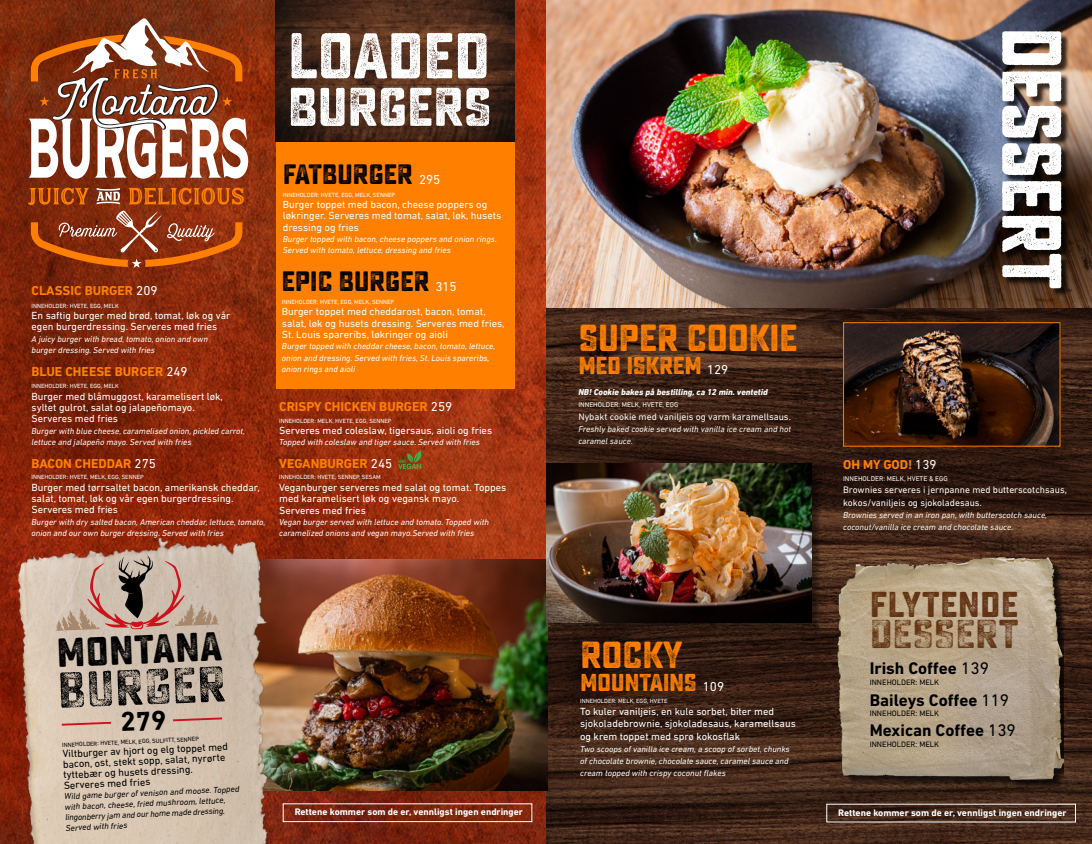
<style>
.page{position:relative;width:1092px;height:844px;background:#fff}
.page>*{position:absolute;margin:0;border:0;box-sizing:border-box;transform-origin:0 0}
.t1{font:83.91px "Sucrose Bold One";letter-spacing:-.04em;color:#fff;scale:.9 1}
.t2{font:64.49px "Sucrose Bold Two";letter-spacing:-.02em;color:#fff}
.t3{font:54.34px "Sucrose Bold Two";letter-spacing:-.02em;color:#fff}
.t4{font:50.23px "Sucrose Bold Four";color:#000}
.t5{font:40.6px "Sucrose Bold Two";color:#000}
.t6{font:40.25px "Sucrose Bold Four";letter-spacing:-.005em;color:#613312}
.t7{font:37.62px "Sucrose Bold Two";letter-spacing:-.02em;color:#ff8000}
.t8{font:35.88px "Sucrose Bold Two";color:#613312}
.t9{font:28px "Sucrose Bold Two";letter-spacing:-.02em;color:#000}
.t10{font:24.5px "Sucrose Bold Two";letter-spacing:-.02em;color:#ff8000}
.t11{font:700 17.06px "DIN Next LT Pro";color:#000}
.t12{font:700 13.12px "DIN Next LT Pro";color:#ff8000}
.t13{font:10.5px/11.4px "DIN Next LT Pro";color:#fff}
.t14{font:10.5px/10.6px "DIN Next LT Pro";color:#000}
.t15{font:9.62px/12.2px "DIN Next LT Pro";color:#f9f8f4}
.t16{font:700 9.62px "DIN Next LT Pro";color:#fff}
.t17{font:italic 8.75px/11.4px "DIN Next LT Pro";color:#fff}
.t18{font:italic 8.75px/12.2px "DIN Next LT Pro";color:#f9f8f4}
.t19{font:italic 8.75px/10.3px "DIN Next LT Pro";color:#000}
.t20{font:italic 800 8.75px "DIN Next LT Pro";color:#f9f8f4}
.t21{font:7.96px "DIN Next LT Pro";color:#000}
.t22{font:7px "DIN Next LT Pro";color:#f9f8f4}
.t23{font:6.12px "DIN Next LT Pro";color:#fff}
.t24{font:6.12px "DIN Next LT Pro";color:#000}
.s1{font-weight:400;color:#fff}
.s2{font-family:"DIN Next LT Pro";font-size:13.12px;color:#fff}
.s3{font-weight:400;color:#f9f8f4}
.s4{font-weight:400}
</style>
<div class="page">
<img style="left:0;top:0;width:1091px;height:843px">
<img style="left:276px;top:0;width:238px;height:142px">
<img style="left:274px;top:559px;width:273px;height:231px">
<img style="left:17px;top:534px;width:257px;height:309px">
<svg style="left:171px;top:716px;width:53px;height:6px"></svg>
<svg style="left:60px;top:720px;width:53px;height:6px"></svg>
<svg style="left:55px;top:555px;width:164px;height:75px"></svg>
<svg style="left:398px;top:451px;width:24px;height:18px"></svg>
<div style="left:276px;top:142px;width:238px;height:246px;background:#ff8000"></div>
<div style="left:547px;top:464px;width:275px;height:169px;background:#000;opacity:.47"></div>
<img style="left:546px;top:463px;width:265px;height:159px">
<div style="left:838px;top:558px;width:225px;height:232px;background:#000;opacity:.75"></div>
<img style="left:837px;top:556px;width:226px;height:223px">
<svg style="left:29px;top:17px;width:219px;height:162px"></svg>
<svg style="left:28px;top:188px;width:216px;height:80px"></svg>
<img style="left:845px;top:324px;width:213px;height:120px">
<div style="left:843px;top:322px;width:217px;height:124px;border:1px solid #ff8000"></div>
<img style="left:546px;top:0;width:545px;height:307px">
<div style="left:1002px;top:33px;width:67px;height:264px;background:#000;opacity:.75"></div>
<svg style="left:122px;top:710px;width:43px;height:21px"></svg>
<h2 class="t2" style="left:287px;top:18px;width:205px">LOADED</h2>
<h3 class="t3" style="left:287px;top:75px;width:206px">BURGERS</h3>
<h3 class="t12" style="left:32px;top:283px;width:128px">CLASSIC BURGER <span class="s1">209</span></h3>
<p class="t23" style="left:32px;top:302px;width:89px">INNEHOLDER: HVETE, EGG, MELK</p>
<p class="t13" style="left:32px;top:309px;width:200px">En saftig burger med brød, tomat, løk og vår egen burgerdressing. Serveres med fries</p>
<p class="t17" style="left:32px;top:333px;width:178px">A juicy burger with bread, tomato, onion and own burger dressing. Served with fries</p>
<h3 class="t12" style="left:32px;top:363px;width:158px">BLUE CHEESE BURGER <span class="s1">249</span></h3>
<p class="t23" style="left:32px;top:382px;width:89px">INNEHOLDER: HVETE, EGG, MELK</p>
<p class="t13" style="left:32px;top:390px;width:193px">Burger med blåmuggost, karamelisert løk, syltet gulrot, salat og jalapeñomayo.<br>Serveres med fries</p>
<p class="t17" style="left:32px;top:425px;width:215px">Burger with blue cheese, caramelised onion, pickled carrot, lettuce and jalapeño mayo. Served with fries</p>
<h3 class="t12" style="left:32px;top:455px;width:126px">BACON CHEDDAR <span class="s1">275</span></h3>
<p class="t23" style="left:32px;top:473px;width:114px">INNEHOLDER: HVETE, MELK, EGG, SENNEP</p>
<p class="t13" style="left:31px;top:481px;width:230px">Burger med tørrsaltet bacon, amerikansk cheddar, salat, tomat, løk og vår egen burgerdressing.<br>Serveres med fries</p>
<p class="t17" style="left:32px;top:516px;width:235px">Burger with dry salted bacon, American cheddar, lettuce, tomato, onion and our own burger dressing. Served with fries</p>
<h3 class="t9" style="left:283px;top:157px;width:159px">FATBURGER <span class="s2">295</span></h3>
<p class="t23" style="left:283px;top:191px;width:114px">INNEHOLDER: HVETE, EGG, MELK, SENNEP</p>
<p class="t13" style="left:283px;top:198px;width:220px">Burger toppet med bacon, cheese poppers og løkringer. Serveres med tomat, salat, løk, husets dressing og fries</p>
<p class="t17" style="left:283px;top:233px;width:216px">Burger topped with bacon, cheese poppers and onion rings.<br>Served with tomato, lettuce, dressing and fries</p>
<h3 class="t9" style="left:281px;top:264px;width:177px">EPIC BURGER <span class="s2">315</span></h3>
<p class="t23" style="left:282px;top:298px;width:114px">INNEHOLDER: HVETE, EGG, MELK, SENNEP</p>
<p class="t13" style="left:282px;top:306px;width:224px">Burger toppet med cheddarost, bacon, tomat, salat, løk og husets dressing. Serveres med fries,<br>St. Louis spareribs, løkringer og aioli</p>
<p class="t17" style="left:282px;top:340px;width:215px">Burger topped with cheddar cheese, bacon, tomato, lettuce, onion and dressing. Served with fries, St. Louis spareribs, onion rings and aioli</p>
<h3 class="t12" style="left:279px;top:399px;width:174px">CRISPY CHICKEN BURGER <span class="s1">259</span></h3>
<p class="t23" style="left:279px;top:417px;width:114px">INNEHOLDER: MELK, HVETE, EGG, SENNEP</p>
<p class="t13" style="left:279px;top:424px;width:214px">Serveres med coleslaw, tigersaus, aioli og fries</p>
<p class="t17" style="left:279px;top:436px;width:202px">Topped with coleslaw and tiger sauce. Served with fries</p>
<h3 class="t12" style="left:279px;top:456px;width:115px">VEGANBURGER <span class="s1">245</span></h3>
<p class="t23" style="left:279px;top:473px;width:103px">INNEHOLDER: HVETE, SENNEP, SESAM</p>
<p class="t13" style="left:279px;top:481px;width:228px">Veganburger serveres med salat og tomat. Toppes med karamelisert løk og vegansk mayo.<br>Serveres med fries</p>
<p class="t17" style="left:279px;top:516px;width:211px">Vegan burger served with lettuce and tomato. Topped with caramelized onions and vegan mayo.Served with fries</p>
<h3 class="t5" style="left:56px;top:628px;width:167px;rotate:-2deg">MONTANA</h3>
<h3 class="t4" style="left:57px;top:660px;width:170px;rotate:-2deg">BURGER</h3>
<p class="t24" style="left:62px;top:740px;width:138px;rotate:-2deg">INNEHOLDER: HVETE, MELK, EGG, SULFITT, SENNEP</p>
<p class="t14" style="left:62px;top:747px;width:167px;rotate:-2deg">Viltburger av hjort og elg toppet med bacon, ost, stekt sopp, salat, nyrørte tyttebær og husets dressing.<br>Serveres med fries</p>
<p class="t19" style="left:64px;top:791px;width:177px;rotate:-3deg">Wild game burger of venison and moose. Topped with bacon, cheese, fried mushroom, lettuce, lingonberry jam and our home made dressing.<br>Served with fries</p>
<p class="t16" style="left:294px;top:806px;width:230px">Rettene kommer som de er, vennligst ingen endringer</p>
<h3 class="t7" style="left:578px;top:315px;width:221px">SUPER COOKIE</h3>
<h3 class="t10" style="left:578px;top:350px;width:151px">MED ISKREM <span class="s2">129</span></h3>
<p class="t20" style="left:578px;top:387px;width:191px">NB! Cookie bakes på bestilling, ca 12 min. ventetid</p>
<p class="t22" style="left:578px;top:400px;width:101px">INNEHOLDER: MELK, HVETE, EGG</p>
<p class="t15" style="left:578px;top:410px;width:214px">Nybakt cookie med vaniljeis og varm karamellsaus.</p>
<p class="t18" style="left:578px;top:422px;width:214px">Freshly baked cookie served with vanilla ice cream and hot caramel sauce.</p>
<h3 class="t7" style="left:580px;top:632px;width:104px">ROCKY</h3>
<h3 class="t10" style="left:580px;top:667px;width:145px">MOUNTAINS <span class="s2">109</span></h3>
<p class="t23" style="left:580px;top:697px;width:89px">INNEHOLDER: MELK, EGG, HVETE</p>
<p class="t13" style="left:580px;top:705px;width:217px;line-height:12.2px">To kuler vaniljeis, en kule sorbet, biter med sjokoladebrownie, sjokoladesaus, karamellsaus og krem toppet med sprø kokosflak</p>
<p class="t17" style="left:580px;top:742px;width:211px;line-height:12.2px;text-align:justify">Two scoops of vanilla ice cream, a scoop of sorbet, chunks of chocolate brownie, chocolate sauce, caramel sauce and cream topped with crispy coconut flakes</p>
<h1 class="t1" style="left:1080px;top:26px;width:294px;rotate:90deg">dessert</h1>
<h3 class="t12" style="left:843px;top:456px;width:95px">OH MY GOD! <span class="s3">139</span></h3>
<p class="t22" style="left:843px;top:474px;width:106px">INNEHOLDER: MELK, HVETE &amp; EGG</p>
<p class="t15" style="left:843px;top:483px;width:225px">Brownies serveres i jernpanne med butterscotchsaus, kokos/vaniljeis og sjokoladesaus.</p>
<p class="t18" style="left:843px;top:508px;width:205px">Brownies served in an iron pan, with butterscotch sauce, coconut/vanilla ice cream and chocolate sauce.</p>
<h3 class="t8" style="left:869px;top:583px;width:150px">FLYTENDE</h3>
<h3 class="t6" style="left:869px;top:610px;width:151px">DESSERT</h3>
<h3 class="t11" style="left:869px;top:658px;width:121px">Irish Coffee <span class="s4">139</span></h3>
<p class="t21" style="left:869px;top:678px;width:71px">INNEHOLDER: MELK</p>
<h3 class="t11" style="left:869px;top:690px;width:141px">Baileys Coffee <span class="s4">119</span></h3>
<p class="t21" style="left:869px;top:708px;width:71px">INNEHOLDER: MELK</p>
<h3 class="t11" style="left:869px;top:720px;width:148px">Mexican Coffee <span class="s4">139</span></h3>
<p class="t21" style="left:869px;top:739px;width:71px">INNEHOLDER: MELK</p>
<p class="t16" style="left:838px;top:806px;width:230px">Rettene kommer som de er, vennligst ingen endringer</p>
</div>
